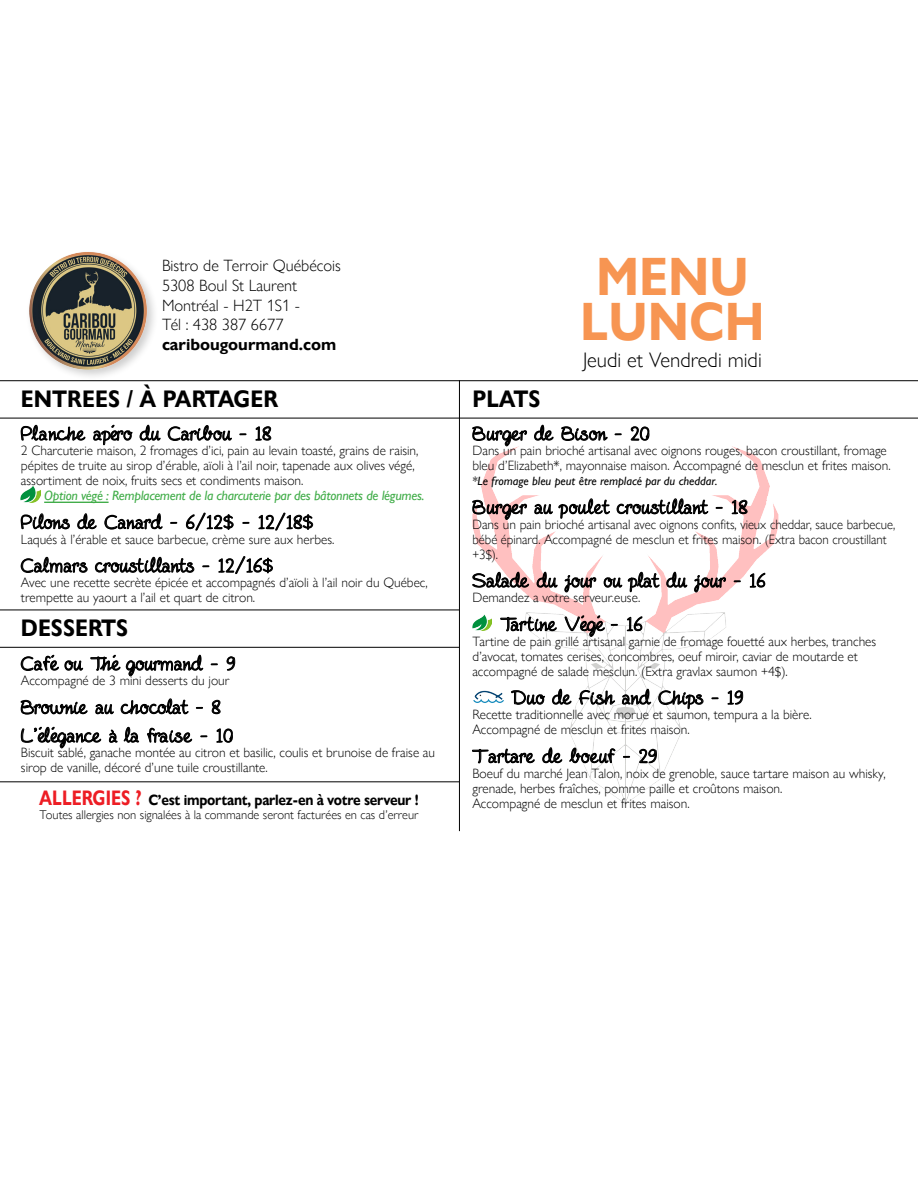
<style>
.page{position:relative;width:918px;height:1188px;background:#fff}
.page>*{position:absolute;margin:0;border:0;box-sizing:border-box;transform-origin:0 0}
.t1{font:700 54px/45px "Gill Sans Nova";color:#f79552;scale:.9 1}
.t2{font:700 24px "Gill Sans Nova";letter-spacing:-.02em;color:#000;scale:.9 1}
.t3{font:700 24px "Gill Sans Nova";color:#000;scale:.9 1}
.t4{font:21.45px/28.5px "Fineliner Script";letter-spacing:.03em;color:#000;scale:1.09 1}
.t5{font:300 21px "Gill Sans Nova";color:#000}
.t6{font:300 16.35px/19.8px "Gill Sans Nova";color:#000}
.t7{font:700 16.35px "Gill Sans Nova";color:#000}
.t8{font:700 15px "Gill Sans Nova";letter-spacing:-.02em;color:#000;scale:.9 1}
.t9{font:300 13.5px/15px "Gill Sans Nova";color:#000}
.t10{font:300 13.5px/15px "Gill Sans Nova";color:#000;scale:.96 1}
.t11{font:italic 13.5px "Gill Sans Nova";letter-spacing:-.02em;color:#41ad49}
.t12{font:300 12.6px "Gill Sans Nova";color:#000}
.t13{font:italic 12px "Gill Sans Nova";color:#000}
.s1{font-size:21px;color:#ed1d24}
</style>
<div class="page">
<hr style="left:0;top:380px;width:918px;height:1px;background:#000">
<hr style="left:0;top:418px;width:918px;height:1px;background:#000">
<hr style="left:459px;top:380px;width:1px;height:451px;background:#000">
<hr style="left:0;top:781px;width:459px;height:1px;background:#000">
<hr style="left:0;top:609px;width:459px;height:1px;background:#000">
<hr style="left:0;top:647px;width:459px;height:1px;background:#000">
<img style="left:472px;top:446px;width:307px;height:358px">
<svg style="left:472px;top:417px;width:55px;height:29px"></svg>
<svg style="left:534px;top:425px;width:20px;height:16px"></svg>
<svg style="left:561px;top:426px;width:47px;height:15px"></svg>
<svg style="left:615px;top:433px;width:7px;height:2px"></svg>
<svg style="left:631px;top:426px;width:18px;height:15px"></svg>
<svg style="left:472px;top:492px;width:55px;height:28px"></svg>
<svg style="left:535px;top:496px;width:18px;height:19px"></svg>
<svg style="left:559px;top:496px;width:51px;height:24px"></svg>
<svg style="left:617px;top:496px;width:91px;height:19px"></svg>
<svg style="left:716px;top:507px;width:7px;height:2px"></svg>
<svg style="left:732px;top:500px;width:15px;height:14px"></svg>
<svg style="left:472px;top:572px;width:57px;height:19px"></svg>
<svg style="left:537px;top:565px;width:21px;height:23px"></svg>
<svg style="left:564px;top:565px;width:32px;height:27px"></svg>
<svg style="left:604px;top:565px;width:18px;height:23px"></svg>
<svg style="left:628px;top:572px;width:32px;height:25px"></svg>
<svg style="left:666px;top:565px;width:21px;height:23px"></svg>
<svg style="left:694px;top:565px;width:32px;height:27px"></svg>
<svg style="left:750px;top:573px;width:15px;height:15px"></svg>
<img style="left:473px;top:614px;width:19px;height:17px">
<svg style="left:500px;top:617px;width:57px;height:17px"></svg>
<svg style="left:565px;top:603px;width:40px;height:34px"></svg>
<svg style="left:611px;top:624px;width:7px;height:2px"></svg>
<svg style="left:627px;top:616px;width:15px;height:15px"></svg>
<img style="left:473px;top:690px;width:32px;height:14px">
<svg style="left:511px;top:682px;width:34px;height:23px"></svg>
<svg style="left:552px;top:689px;width:19px;height:16px"></svg>
<svg style="left:579px;top:690px;width:36px;height:16px"></svg>
<svg style="left:622px;top:689px;width:29px;height:19px"></svg>
<svg style="left:658px;top:690px;width:46px;height:24px"></svg>
<svg style="left:712px;top:697px;width:7px;height:2px"></svg>
<svg style="left:728px;top:690px;width:15px;height:15px"></svg>
<svg style="left:472px;top:749px;width:63px;height:17px"></svg>
<svg style="left:542px;top:747px;width:20px;height:16px"></svg>
<svg style="left:569px;top:741px;width:47px;height:22px"></svg>
<svg style="left:623px;top:756px;width:7px;height:2px"></svg>
<svg style="left:639px;top:749px;width:18px;height:14px"></svg>
<div style="left:25px;top:248px;width:134px;height:133px;background:#000;opacity:.2"></div>
<img style="left:27px;top:250px;width:121px;height:122px">
<hr style="left:44px;top:502px;width:65px;height:1px;background:#41ad49">
<svg style="left:21px;top:425px;width:64px;height:16px"></svg>
<svg style="left:93px;top:425px;width:40px;height:21px"></svg>
<svg style="left:140px;top:418px;width:21px;height:23px"></svg>
<svg style="left:168px;top:418px;width:64px;height:23px"></svg>
<svg style="left:239px;top:433px;width:7px;height:2px"></svg>
<svg style="left:255px;top:426px;width:16px;height:15px"></svg>
<img style="left:21px;top:486px;width:19px;height:16px">
<svg style="left:21px;top:513px;width:49px;height:16px"></svg>
<svg style="left:77px;top:513px;width:20px;height:16px"></svg>
<svg style="left:105px;top:513px;width:58px;height:17px"></svg>
<svg style="left:170px;top:522px;width:7px;height:2px"></svg>
<svg style="left:186px;top:513px;width:48px;height:18px"></svg>
<svg style="left:242px;top:522px;width:7px;height:2px"></svg>
<svg style="left:258px;top:513px;width:55px;height:18px"></svg>
<svg style="left:21px;top:557px;width:67px;height:16px"></svg>
<svg style="left:95px;top:556px;width:99px;height:17px"></svg>
<svg style="left:202px;top:565px;width:7px;height:2px"></svg>
<svg style="left:218px;top:556px;width:55px;height:18px"></svg>
<svg style="left:21px;top:654px;width:62px;height:17px"></svg>
<svg style="left:90px;top:655px;width:30px;height:16px"></svg>
<svg style="left:126px;top:646px;width:77px;height:31px"></svg>
<svg style="left:211px;top:663px;width:7px;height:2px"></svg>
<svg style="left:227px;top:656px;width:8px;height:15px"></svg>
<svg style="left:21px;top:698px;width:212px;height:50px"></svg>
<p class="t6" style="left:162px;top:256px;width:180px">Bistro de Terroir Québécois<br>5308 Boul St Laurent<br>Montréal - H2T 1S1 -<br>Tél : 438 387 6677</p>
<p class="t7" style="left:162px;top:335px;width:176px">caribougourmand.com</p>
<h2 class="t2" style="left:21px;top:385px;width:288px">ENTREES / à PARTAGER</h2>
<h2 class="t3" style="left:473px;top:385px;width:77px">PLATS</h2>
<h1 class="t1" style="left:580px;top:254px;width:206px">Menu<br>LUNCH</h1>
<h3 class="t5" style="left:583px;top:348px;width:180px">Jeudi et Vendredi midi</h3>
<h3 class="t4" style="left:21px;top:420px;width:231px">Planche apéro du Caribou - 18</h3>
<p class="t9" style="left:21px;top:443px;width:399px">2 Charcuterie maison, 2 fromages d’ici, pain au levain toasté, grains de raisin, pépites de truite au sirop d’érable, aïoli à l’ail noir, tapenade aux olives végé, assortiment de noix, fruits secs et condiments maison.</p>
<p class="t11" style="left:44px;top:488px;width:382px">Option végé : Remplacement de la charcuterie par des bâtonnets de légumes.</p>
<h3 class="t4" style="left:21px;top:508px;width:270px">Pilons de Canard - 6/12$ - 12/18$</h3>
<p class="t9" style="left:21px;top:532px;width:315px">Laqués à l’érable et sauce barbecue, crème sure aux herbes.</p>
<h3 class="t4" style="left:21px;top:552px;width:233px">Calmars croustillants - 12/16$</h3>
<p class="t9" style="left:21px;top:575px;width:408px">Avec une recette secrète épicée et accompagnés d’aïoli à l’ail noir du Québec, trempette au yaourt a l’ail et quart de citron.</p>
<h2 class="t3" style="left:21px;top:614px;width:121px">DESSERTS</h2>
<h3 class="t4" style="left:21px;top:650px;width:198px">Café ou Thé gourmand - 9</h3>
<p class="t9" style="left:21px;top:673px;width:210px">Accompagné de 3 mini desserts du jour</p>
<h3 class="t4" style="left:21px;top:693px;width:196px">Brownie au chocolat - 8<br>L’élégance à la fraise - 10</h3>
<p class="t9" style="left:21px;top:745px;width:416px">Biscuit sablé, ganache montée au citron et basilic, coulis et brunoise de fraise au sirop de vanille, décoré d’une tuile croustillante.</p>
<p class="t8" style="left:39px;top:791px;width:423px"><span class="s1">ALLERGIES ?</span> C’est important, parlez-en à votre serveur !</p>
<p class="t12" style="left:39px;top:808px;width:381px">Toutes allergies non signalées à la commande seront facturées en cas d’erreur</p>
<h3 class="t4" style="left:472px;top:420px;width:164px">Burger de Bison - 20</h3>
<p class="t9" style="left:472px;top:443px;width:420px">Dans un pain brioché artisanal avec oignons rouges, bacon croustillant, fromage bleu d’Elizabeth*, mayonnaise maison. Accompagné de mesclun et frites maison.</p>
<p class="t13" style="left:472px;top:474px;width:247px">*Le fromage bleu peut être remplacé par du cheddar.</p>
<h3 class="t4" style="left:472px;top:493px;width:253px">Burger au poulet croustillant - 18</h3>
<p class="t10" style="left:472px;top:517px;width:442px">Dans un pain brioché artisanal avec oignons confits, vieux cheddar, sauce barbecue, bébé épinard. Accompagné de mesclun et frites maison. (Extra bacon croustillant +3$).</p>
<h3 class="t4" style="left:472px;top:567px;width:270px">Salade du jour ou plat du jour - 16</h3>
<p class="t9" style="left:472px;top:590px;width:169px">Demandez a votre serveur.euse.</p>
<h3 class="t4" style="left:501px;top:610px;width:131px">Tartine Végé - 16</h3>
<p class="t9" style="left:472px;top:634px;width:405px">Tartine de pain grillé artisanal garnie de fromage fouetté aux herbes, tranches d’avocat, tomates cerises, concombres, oeuf miroir, caviar de moutarde et accompagné de salade mesclun. (Extra gravlax saumon +4$).</p>
<h3 class="t4" style="left:513px;top:684px;width:213px">Duo de Fish and Chips - 19</h3>
<p class="t9" style="left:472px;top:707px;width:341px">Recette traditionnelle avec morue et saumon, tempura a la bière.<br>Accompagné de mesclun et frites maison.</p>
<h3 class="t4" style="left:472px;top:742px;width:171px">Tartare de boeuf - 29</h3>
<p class="t9" style="left:472px;top:766px;width:415px">Boeuf du marché Jean Talon, noix de grenoble, sauce tartare maison au whisky, grenade, herbes fraîches, pomme paille et croûtons maison.<br>Accompagné de mesclun et frites maison.</p>
</div>
